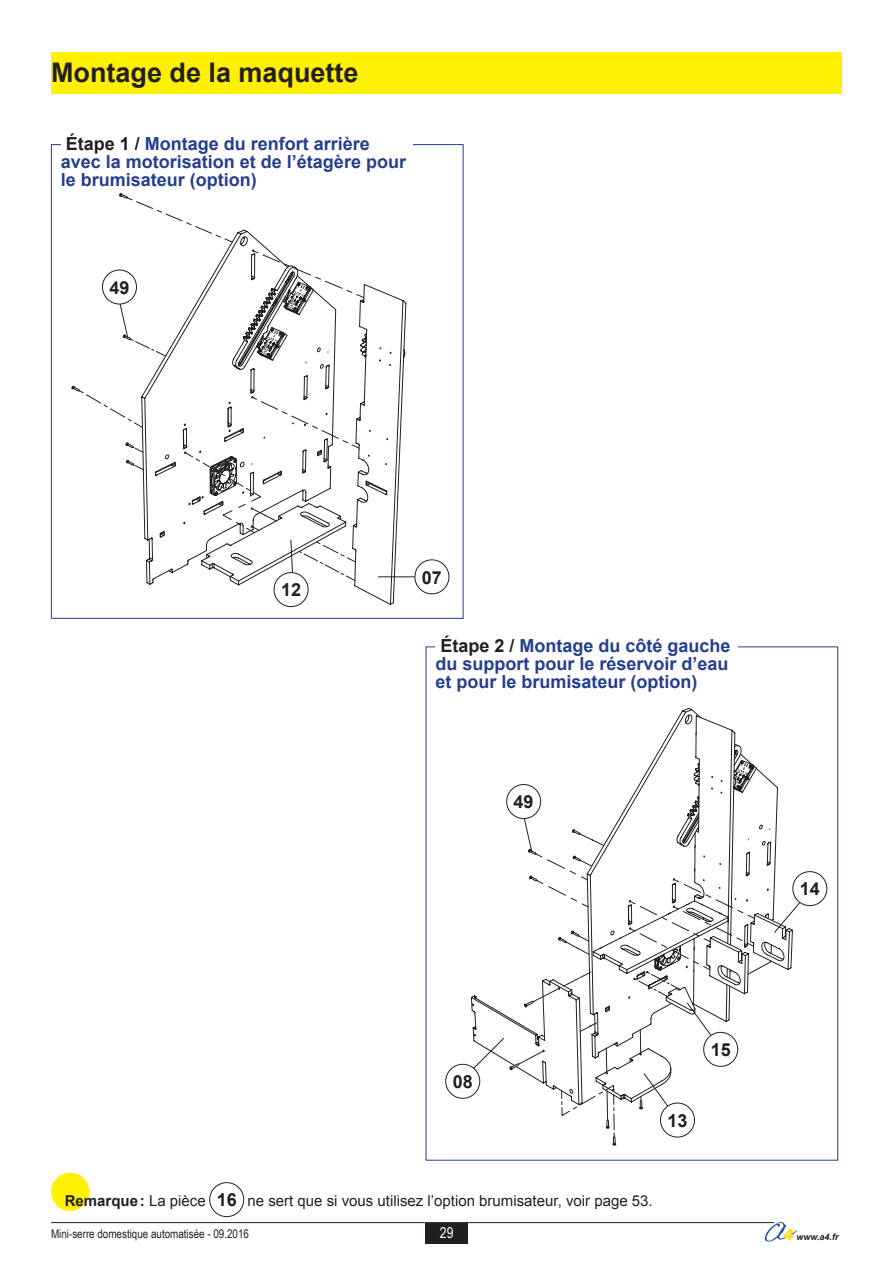
<style>
.page{position:relative;width:893px;height:1263px;background:#fff}
.page>*{position:absolute;margin:0;border:0;box-sizing:border-box;transform-origin:0 0}
.t1{font:700 27px "Arial";color:#231f20}
.t2{font:700 18px "Arial";color:#253f8e}
.Texte_courant{font:700 18px "Arial";color:#231f20}
.t3{font:15px "Arial";color:#231f20}
.t4{font:700 15px "Arial";color:#231f20}
.t5{font:15px "Arial Narrow";color:#fff}
.t6{font:12px "Arial Narrow";color:#231f20}
.t7{font:italic 700 9px "Arial";color:#231f20}
.s1{color:#231f20}
.s2{font-weight:400}
</style>
<div class="page">
<img style="left:764px;top:1222px;width:32px;height:19px">
<hr style="left:51px;top:1222px;width:723px;height:1px;background:#231f20">
<div style="left:425px;top:1223px;width:43px;height:20px;background:#231f20"></div>
<div style="left:51px;top:52px;width:791px;height:41px;background:#fff101"></div>
<div style="left:274px;top:572px;width:34px;height:35px;border:1px solid #231f20;border-radius:50%"></div>
<svg style="left:71px;top:193px;width:335px;height:412px"></svg>
<svg style="left:141px;top:230px;width:195px;height:355px"></svg>
<svg style="left:146px;top:297px;width:185px;height:288px"></svg>
<svg style="left:135px;top:448px;width:8px;height:4px"></svg>
<svg style="left:299px;top:542px;width:57px;height:39px"></svg>
<svg style="left:135px;top:465px;width:8px;height:5px"></svg>
<svg style="left:80px;top:391px;width:62px;height:37px"></svg>
<svg style="left:184px;top:251px;width:180px;height:282px"></svg>
<svg style="left:128px;top:198px;width:104px;height:44px"></svg>
<hr style="left:378px;top:577px;width:42px;height:1px;background:#231f20">
<div style="left:415px;top:560px;width:34px;height:34px;background:#fff;border-radius:50%"></div>
<div style="left:415px;top:560px;width:34px;height:34px;border:1px solid #231f20;border-radius:50%"></div>
<svg style="left:119px;top:299px;width:47px;height:57px"></svg>
<div style="left:102px;top:270px;width:34px;height:34px;background:#fff;border-radius:50%"></div>
<div style="left:102px;top:270px;width:35px;height:34px;border:1px solid #231f20;border-radius:50%"></div>
<div style="left:793px;top:871px;width:34px;height:35px;border:1px solid #231f20;border-radius:50%"></div>
<div style="left:445px;top:1064px;width:35px;height:34px;border:1px solid #231f20;border-radius:50%"></div>
<svg style="left:471px;top:792px;width:38px;height:305px"></svg>
<svg style="left:509px;top:784px;width:227px;height:361px"></svg>
<svg style="left:587px;top:708px;width:152px;height:350px"></svg>
<svg style="left:580px;top:1023px;width:17px;height:9px"></svg>
<svg style="left:519px;top:1051px;width:25px;height:13px"></svg>
<svg style="left:534px;top:972px;width:57px;height:29px"></svg>
<svg style="left:606px;top:1047px;width:1px;height:27px"></svg>
<svg style="left:640px;top:1030px;width:1px;height:24px"></svg>
<svg style="left:641px;top:1073px;width:31px;height:38px"></svg>
<svg style="left:561px;top:1085px;width:53px;height:51px"></svg>
<svg style="left:566px;top:936px;width:24px;height:19px"></svg>
<svg style="left:629px;top:745px;width:175px;height:252px"></svg>
<svg style="left:523px;top:813px;width:81px;height:94px"></svg>
<div style="left:51px;top:1172px;width:38px;height:39px;background:#fff101;border-radius:50%"></div>
<div style="left:209px;top:1182px;width:35px;height:35px;border:1px solid #231f20;border-radius:50%"></div>
<p class="t1" style="left:51px;top:55px;width:309px">Montage de la maquette</p>
<p class="t2" style="left:66px;top:132px;width:306px"><span class="s1">Étape 1 /</span> Montage du renfort arrière</p>
<p class="t2" style="left:61px;top:150px;width:347px">avec la motorisation et de l’étagère pour</p>
<p class="t2" style="left:61px;top:168px;width:198px">le brumisateur (option)</p>
<p class="Texte_courant" style="left:109px;top:275px;width:22px">49</p>
<p class="Texte_courant" style="left:281px;top:578px;width:22px">12</p>
<p class="Texte_courant" style="left:422px;top:565px;width:22px">07</p>
<p class="t2" style="left:440px;top:634px;width:292px"><span class="s1">Étape 2 /</span> Montage du côté gauche</p>
<p class="t2" style="left:435px;top:652px;width:295px">du support pour le réservoir d’eau</p>
<p class="t2" style="left:435px;top:670px;width:264px">et pour le brumisateur (option)</p>
<p class="Texte_courant" style="left:514px;top:790px;width:22px">49</p>
<p class="Texte_courant" style="left:453px;top:1070px;width:22px">08</p>
<p class="Texte_courant" style="left:667px;top:1108px;width:22px">13</p>
<p class="Texte_courant" style="left:711px;top:1038px;width:22px">15</p>
<p class="Texte_courant" style="left:217px;top:1188px;width:22px">16</p>
<p class="t4" style="left:65px;top:1190px;width:143px">Remarque: <span class="s2">La pièce</span></p>
<p class="t3" style="left:247px;top:1191px;width:407px">ne sert que si vous utilisez l’option brumisateur, voir page 53.</p>
<p class="Texte_courant" style="left:800px;top:877px;width:22px">14</p>
<p class="t6" style="left:51px;top:1225px;width:199px">Mini-serre domestique automatisée - 09.2016</p>
<p class="t5" style="left:440px;top:1222px;width:15px">29</p>
<p class="t7" style="left:796px;top:1231px;width:44px">www.a4.fr</p>
</div>
